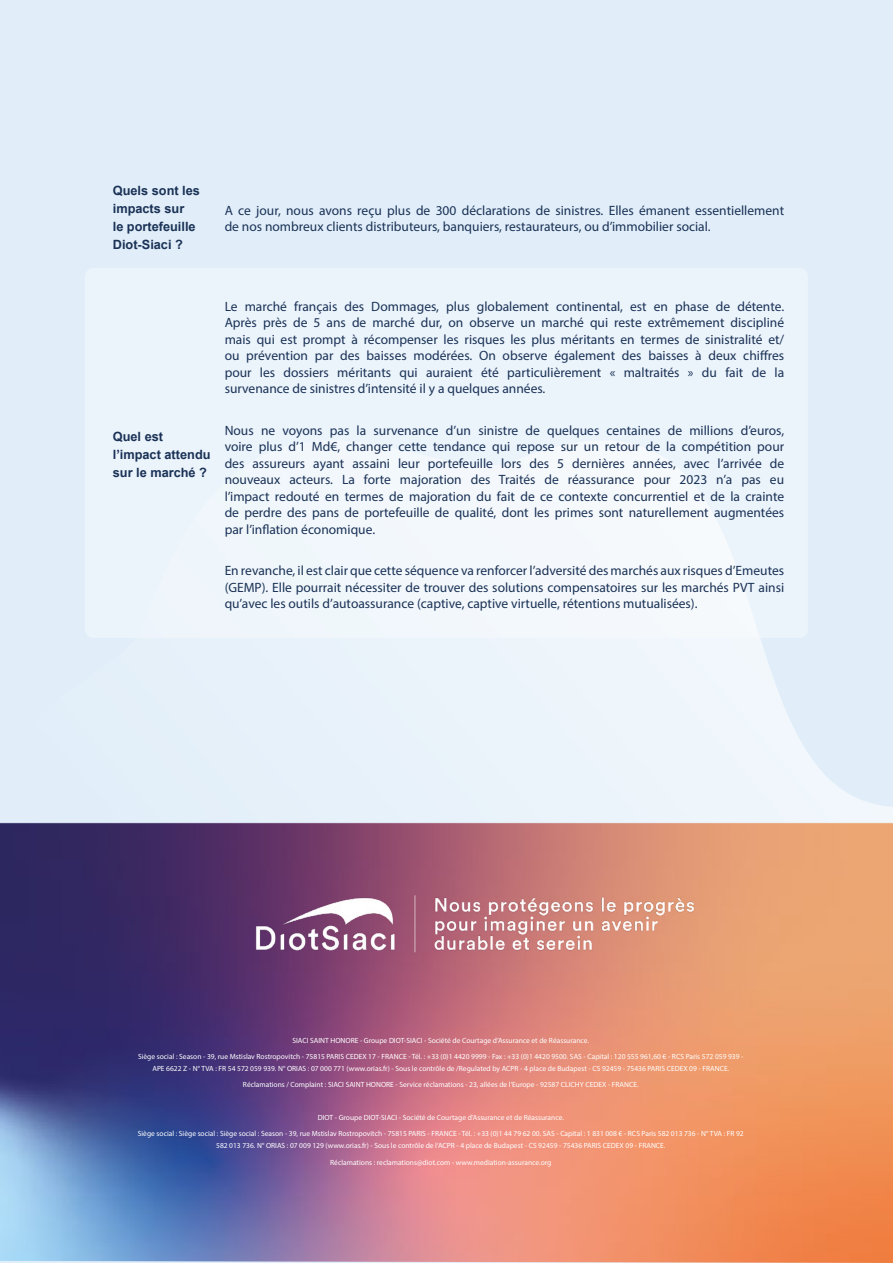
<style>
.page{position:relative;width:893px;height:1263px;background:#e1eef9}
.page>*{position:absolute;margin:0;border:0;box-sizing:border-box;transform-origin:0 0}
.t1{font:13.5px/16.5px "Myriad Pro";color:#1a3256;text-align:justify}
.t2{font:700 12.75px/18px "Arial";color:#1a3256}
.t3{font:7.5px/16.2px "Myriad Pro";color:#fff;text-align:center}
</style>
<div class="page">
<svg style="left:0;top:638px;width:893px;height:185px"></svg>
<div style="left:85px;top:268px;width:723px;height:370px;background:#ebf3fb;border-radius:9px"></div>
<img style="left:0;top:823px;width:893px;height:440px">
<img style="left:233px;top:879px;width:484px;height:93px">
<p class="t2" style="left:113px;top:182px;width:89px">Quels sont les impacts sur<br>le portefeuille<br>Diot-Siaci ?</p>
<p class="t1" style="left:225px;top:202px;width:561px">A ce jour, nous avons reçu plus de 300 déclarations de sinistres. Elles émanent essentiellement de nos nombreux clients distributeurs, banquiers, restaurateurs, ou d’immobilier social.</p>
<p class="t2" style="left:113px;top:427px;width:99px">Quel est l’impact attendu sur le marché ?</p>
<p class="t1" style="left:225px;top:298px;width:561px">Le marché français des Dommages, plus globalement continental, est en phase de détente.<br>Après près de 5 ans de marché dur, on observe un marché qui reste extrêmement discipliné mais qui est prompt à récompenser les risques les plus méritants en termes de sinistralité et/ ou prévention par des baisses modérées. On observe également des baisses à deux chiffres pour les dossiers méritants qui auraient été particulièrement « maltraités » du fait de la survenance de sinistres d’intensité il y a quelques années.</p>
<p class="t1" style="left:225px;top:422px;width:561px">Nous ne voyons pas la survenance d’un sinistre de quelques centaines de millions d’euros, voire plus d’1 Md€, changer cette tendance qui repose sur un retour de la compétition pour des assureurs ayant assaini leur portefeuille lors des 5 dernières années, avec l’arrivée de nouveaux acteurs. La forte majoration des Traités de réassurance pour 2023 n’a pas eu l’impact redouté en termes de majoration du fait de ce contexte concurrentiel et de la crainte de perdre des pans de portefeuille de qualité, dont les primes sont naturellement augmentées par l’inflation économique.</p>
<p class="t1" style="left:225px;top:562px;width:561px">En revanche, il est clair que cette séquence va renforcer l’adversité des marchés aux risques d’Emeutes (GEMP). Elle pourrait nécessiter de trouver des solutions compensatoires sur les marchés PVT ainsi qu’avec les outils d’autoassurance (captive, captive virtuelle, rétentions mutualisées).</p>
<p class="t3" style="left:138px;top:1032px;width:607px">SIACI SAINT HONORE - Groupe DIOT-SIACI - Société de Courtage d’Assurance et de Réassurance.<br>Siège social : Season - 39, rue Mstislav Rostropovitch - 75815 PARIS CEDEX 17 - FRANCE - Tél. : +33 (0)1 4420 9999 - Fax : +33 (0)1 4420 9500. SAS - Capital : 120 555 961,60 € - RCS Paris 572 059 939 -</p>
<p class="t3" style="left:152px;top:1060px;width:578px">APE 6622 Z - N° TVA : FR 54 572 059 939. N° ORIAS : 07 000 771 (www.orias.fr) - Sous le contrôle de /Regulated by ACPR - 4 place de Budapest - CS 92459 - 75436 PARIS CEDEX 09 - FRANCE.<br>Réclamations / Complaint : SIACI SAINT HONORE - Service réclamations - 23, allées de l’Europe - 92587 CLICHY CEDEX - FRANCE.</p>
<p class="t3" style="left:138px;top:1109px;width:607px">DIOT - Groupe DIOT-SIACI - Société de Courtage d’Assurance et de Réassurance.<br>Siège social : Siège social : Siège social : Season - 39, rue Mstislav Rostropovitch - 75815 PARIS - FRANCE - Tél. : +33 (0)1 44 79 62 00. SAS - Capital : 1 831 008 € - RCS Paris 582 013 736 - N° TVA : FR 92</p>
<p class="t3" style="left:216px;top:1137px;width:451px">582 013 736. N° ORIAS : 07 009 129 (www.orias.fr) - Sous le contrôle de l’ACPR - 4 place de Budapest - CS 92459 - 75436 PARIS CEDEX 09 - FRANCE.<br>Réclamations : reclamations@diot.com - www.mediation-assurance.org</p>
</div>
